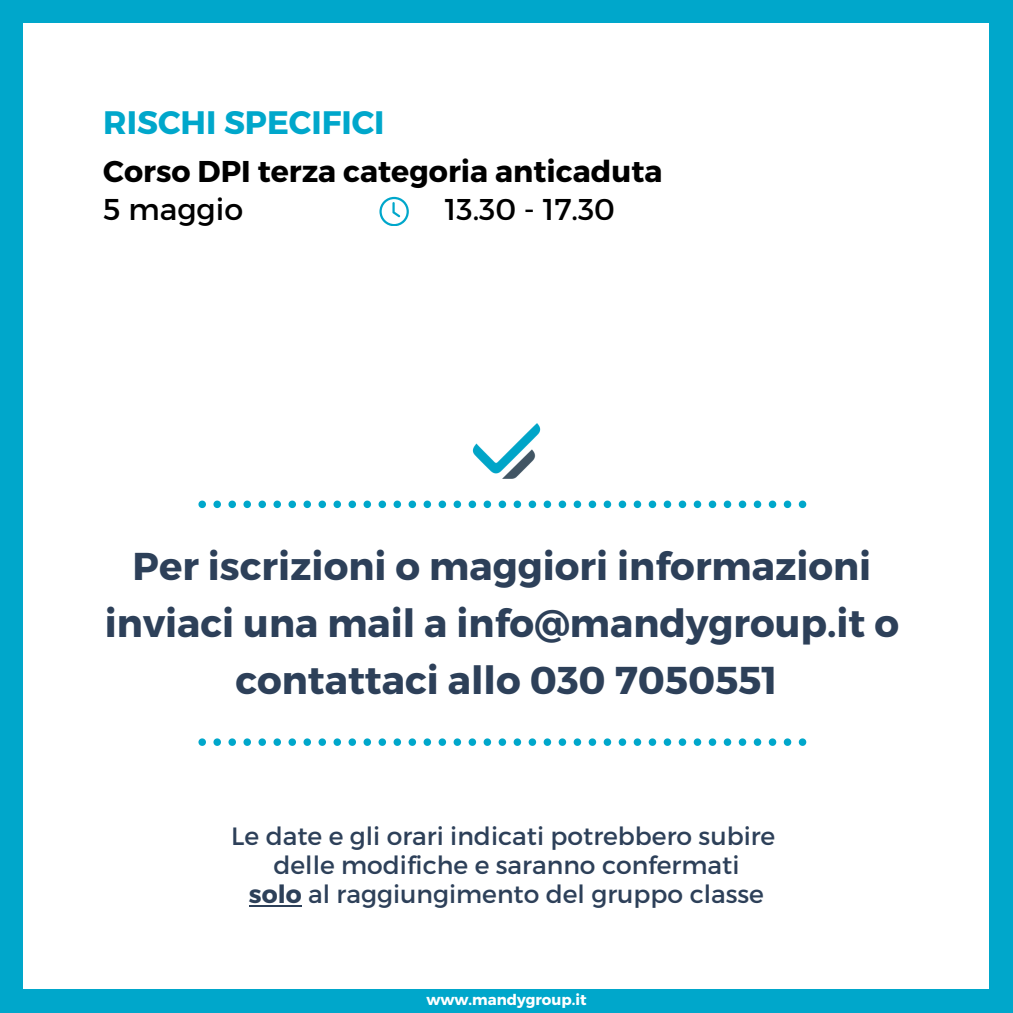
<style>
.page{position:relative;width:1013px;height:1013px;background:#fff}
.page>*{position:absolute;margin:0;border:0;box-sizing:border-box;transform-origin:0 0}
.t1{font:700 38.75px/57.2px "Montserrat";color:#2d4059;text-align:center}
.t2{font:700 32.5px "Montserrat";color:#00a7cb}
.t3{font:700 30px/37.5px "Montserrat";color:#000}
.t4{font:30px "Montserrat";color:#000}
.t5{font:25px/29px "Montserrat";color:#2d4059;text-align:center}
.t6{font:700 15px "Montserrat";color:#fff}
.s1{font-weight:400}
.s2{font-weight:700}
</style>
<div class="page">
<div style="left:0;top:0;width:1012px;height:1012px;background:#00a7cb"></div>
<div style="left:24px;top:24px;width:965px;height:965px;background:#fff"></div>
<svg style="left:198px;top:500px;width:608px;height:8px"></svg>
<svg style="left:198px;top:738px;width:608px;height:8px"></svg>
<img style="left:472px;top:423px;width:69px;height:56px">
<hr style="left:249px;top:904px;width:53px;height:2px;background:#2d4059">
<svg style="left:379px;top:197px;width:29px;height:29px"></svg>
<p class="t2" style="left:103px;top:101px;width:283px">RISCHI SPECIFICI</p>
<p class="t3" style="left:103px;top:151px;width:560px">Corso DPI terza categoria anticaduta<br><span class="s1">5 maggio</span></p>
<p class="t4" style="left:445px;top:189px;width:172px">13.30 - 17.30</p>
<h3 class="t1" style="left:105px;top:535px;width:795px">Per iscrizioni o maggiori informazioni inviaci una mail a info@mandygroup.it o contattaci allo 030 7050551</h3>
<h2 class="t5" style="left:231px;top:820px;width:545px">Le date e gli orari indicati potrebbero subire delle modifiche e saranno confermati<br><span class="s2">solo</span> al raggiungimento del gruppo classe</h2>
<p class="t6" style="left:426px;top:989px;width:162px">www.mandygroup.it</p>
</div>
